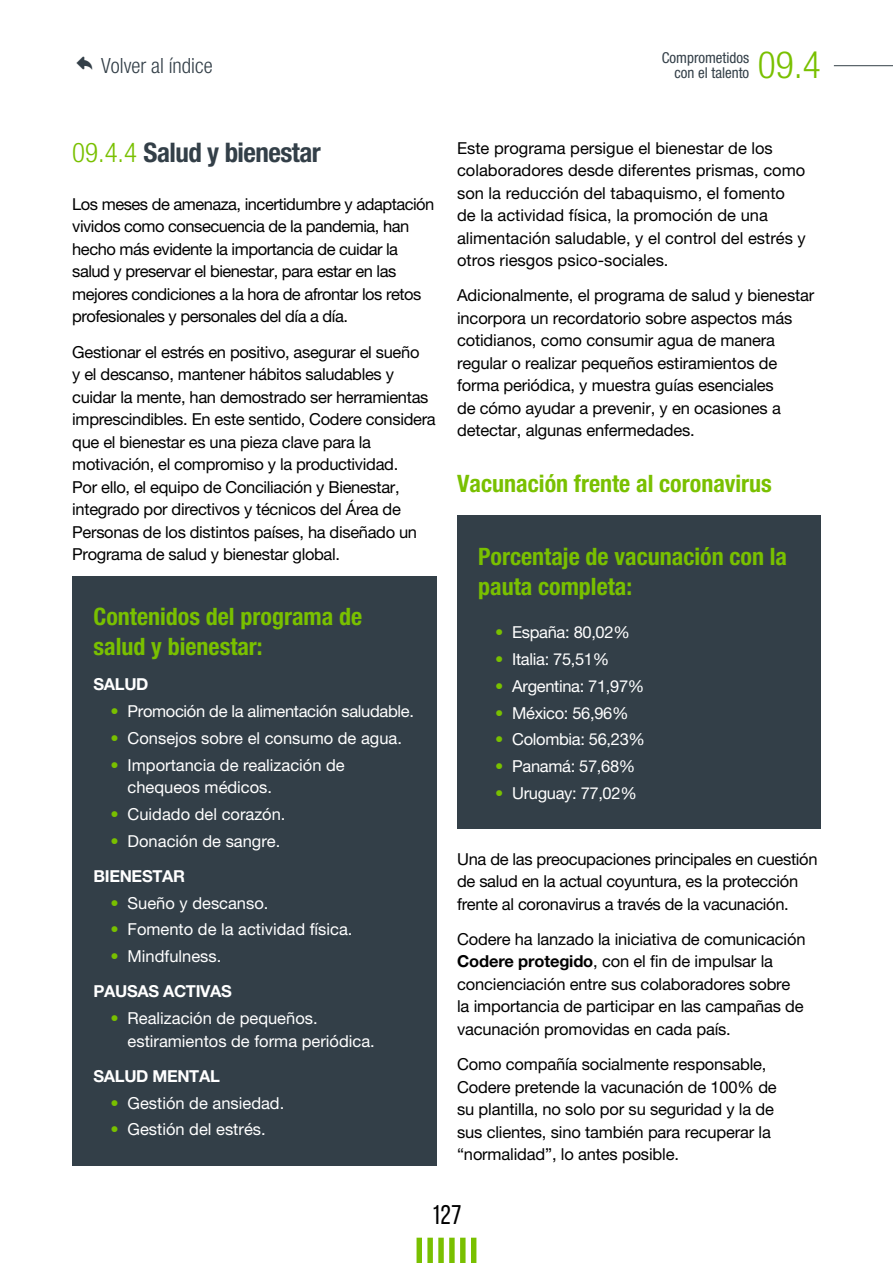
<style>
.page{position:relative;width:893px;height:1263px;background:#fff}
.page>*{position:absolute;margin:0;border:0;box-sizing:border-box;transform-origin:0 0}
.Títulos_subcapitulo{font:37.5px "Helvetica Neue LT 47 Lt Cn";color:#79c000}
.Titulares_subsección{font:27px "Helvetica Neue LT 77 Bd Cn";letter-spacing:-.02em;color:#333f48}
.t1{font:27px "Bebas Neue";color:#000}
.Titulares_16-20_Verd{font:24px/30px "Helvetica Neue LT 77 Bd Cn";color:#79c000}
.t2{font:21px "Helvetica Neue LT 47 Lt Cn";color:#333f48}
.Texto_11-15{font:16.5px/22.5px "Helvetica Neue LT 55 Rm";letter-spacing:-.01em;color:#000}
.t3{font:16.5px/22.5px "Helvetica Neue LT 55 Rm";color:#fff}
.Texto_11-15-2{font:16.5px/22.5px "Helvetica Neue LT 55 Rm";letter-spacing:-.03em;color:#000}
.t4{font:16.5px "Helvetica Neue LT 55 Rm";letter-spacing:-.02em;color:#fff}
.Texto_11-15-3{font:16.5px "Helvetica Neue LT 75 Bd";letter-spacing:-.02em;color:#fff}
.Títulos_subcapitulo-2{font:15px/15px "Helvetica Neue LT 57 Cn";color:#333f48;text-align:right}
.s1{font-family:"Helvetica Neue LT 47 Lt Cn";color:#79c000}
.s2{font-family:"Helvetica Neue LT 75 Bd";color:#79c000}
.s3{font-family:"Helvetica Neue LT 75 Bd"}
</style>
<div class="page">
<svg style="left:417px;top:1238px;width:59px;height:25px"></svg>
<hr style="left:834px;top:65px;width:59px;height:1px;background:#334047">
<div style="left:72px;top:576px;width:364px;height:589px;background:#333f48"></div>
<div style="left:457px;top:516px;width:364px;height:313px;background:#333f48"></div>
<p class="t2" style="left:101px;top:53px;width:113px">Volver al índice</p>
<p class="Títulos_subcapitulo-2" style="left:662px;top:50px;width:89px">Comprometidos con el talento</p>
<p class="Títulos_subcapitulo" style="left:758px;top:43px;width:64px">09.4</p>
<p class="Titulares_subsección" style="left:72px;top:136px;width:250px"><span class="s1">09.4.4</span> Salud y bienestar</p>
<p class="Texto_11-15-2" style="left:72px;top:192px;width:364px">Los meses de amenaza, incertidumbre y adaptación vividos como consecuencia de la pandemia, han hecho más evidente la importancia de cuidar la salud y preservar el bienestar, para estar en las mejores condiciones a la hora de afrontar los retos profesionales y personales del día a día.</p>
<p class="Texto_11-15" style="left:72px;top:340px;width:365px">Gestionar el estrés en positivo, asegurar el sueño<br>y el descanso, mantener hábitos saludables y cuidar la mente, han demostrado ser herramientas imprescindibles. En este sentido, Codere considera que el bienestar es una pieza clave para la motivación, el compromiso y la productividad.<br>Por ello, el equipo de Conciliación y Bienestar, integrado por directivos y técnicos del Área de Personas de los distintos países, ha diseñado un Programa de salud y bienestar global.</p>
<p class="Titulares_16-20_Verd" style="left:94px;top:602px;width:270px">Contenidos del programa de salud y bienestar:</p>
<p class="Texto_11-15-3" style="left:94px;top:674px;width:56px">SALUD</p>
<p class="t4" style="left:111px;top:701px;width:305px"><span class="s2">•</span> Promoción de la alimentación saludable.</p>
<p class="t3" style="left:111px;top:726px;width:293px"><span class="s2">•</span> Consejos sobre el consumo de agua.</p>
<p class="t3" style="left:128px;top:753px;width:219px;text-indent:-17px"><span class="s2">•</span> Importancia de realización de chequeos médicos.</p>
<p class="t3" style="left:111px;top:802px;width:176px"><span class="s2">•</span> Cuidado del corazón.</p>
<p class="t3" style="left:111px;top:829px;width:171px"><span class="s2">•</span> Donación de sangre.</p>
<p class="Texto_11-15-3" style="left:94px;top:865px;width:93px">BIENESTAR</p>
<p class="t3" style="left:111px;top:891px;width:159px"><span class="s2">•</span> Sueño y descanso.</p>
<p class="t3" style="left:111px;top:918px;width:243px"><span class="s2">•</span> Fomento de la actividad física.</p>
<p class="t3" style="left:111px;top:944px;width:112px"><span class="s2">•</span> Mindfulness.</p>
<p class="Texto_11-15-3" style="left:94px;top:981px;width:140px">PAUSAS ACTIVAS</p>
<p class="t3" style="left:128px;top:1007px;width:249px;text-indent:-17px"><span class="s2">•</span> Realización de pequeños. estiramientos de forma periódica.</p>
<p class="Texto_11-15-3" style="left:94px;top:1065px;width:128px">SALUD MENTAL</p>
<p class="t3" style="left:111px;top:1091px;width:175px"><span class="s2">•</span> Gestión de ansiedad.</p>
<p class="t3" style="left:111px;top:1118px;width:157px"><span class="s2">•</span> Gestión del estrés.</p>
<p class="Texto_11-15" style="left:457px;top:136px;width:350px">Este programa persigue el bienestar de los colaboradores desde diferentes prismas, como son la reducción del tabaquismo, el fomento de la actividad física, la promoción de una alimentación saludable, y el control del estrés y otros riesgos psico-sociales.</p>
<p class="Texto_11-15" style="left:457px;top:284px;width:359px">Adicionalmente, el programa de salud y bienestar incorpora un recordatorio sobre aspectos más cotidianos, como consumir agua de manera regular o realizar pequeños estiramientos de forma periódica, y muestra guías esenciales<br>de cómo ayudar a prevenir, y en ocasiones a detectar, algunas enfermedades.</p>
<p class="Titulares_16-20_Verd" style="left:457px;top:468px;width:316px">Vacunación frente al coronavirus</p>
<p class="Titulares_16-20_Verd" style="left:478px;top:541px;width:311px">Porcentaje de vacunación con la pauta completa:</p>
<p class="t4" style="left:495px;top:622px;width:136px"><span class="s2">•</span> España: 80,02%</p>
<p class="t4" style="left:495px;top:649px;width:116px"><span class="s2">•</span> Italia: 75,51%</p>
<p class="t4" style="left:495px;top:676px;width:151px"><span class="s2">•</span> Argentina: 71,97%</p>
<p class="t4" style="left:495px;top:702px;width:135px"><span class="s2">•</span> México: 56,96%</p>
<p class="t4" style="left:495px;top:729px;width:151px"><span class="s2">•</span> Colombia: 56,23%</p>
<p class="t4" style="left:495px;top:756px;width:142px"><span class="s2">•</span> Panamá: 57,68%</p>
<p class="t4" style="left:495px;top:783px;width:143px"><span class="s2">•</span> Uruguay: 77,02%</p>
<p class="Texto_11-15" style="left:457px;top:847px;width:362px">Una de las preocupaciones principales en cuestión de salud en la actual coyuntura, es la protección frente al coronavirus a través de la vacunación.</p>
<p class="Texto_11-15" style="left:457px;top:927px;width:350px">Codere ha lanzado la iniciativa de comunicación <span class="s3">Codere protegido</span>, con el fin de impulsar la concienciación entre sus colaboradores sobre la importancia de participar en las campañas de vacunación promovidas en cada país.</p>
<p class="Texto_11-15" style="left:457px;top:1053px;width:321px">Como compañía socialmente responsable, Codere pretende la vacunación de 100% de su plantilla, no solo por su seguridad y la de sus clientes, sino también para recuperar la “normalidad”, lo antes posible.</p>
<h2 class="t1" style="left:431px;top:1200px;width:32px">127</h2>
</div>
